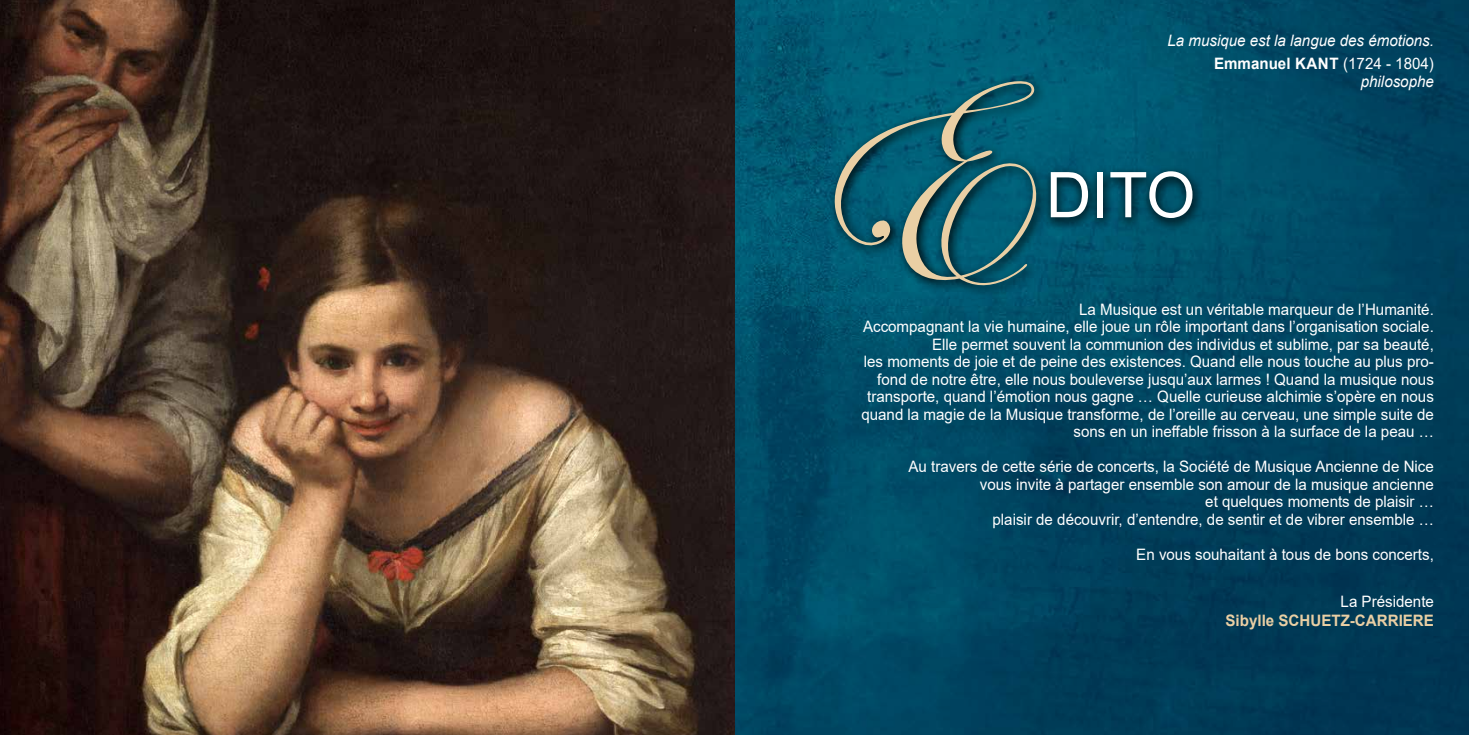
<style>
.page{position:relative;width:1469px;height:735px;background:#fff}
.page>*{position:absolute;margin:0;border:0;box-sizing:border-box;transform-origin:0 0}
.t1{font:63px "Arial";color:#fff}
.t2{font:15.75px/17.5px "Arial";color:#fff;text-align:right;scale:.96 1}
.t3{font:italic 15.75px/22.8px "Arial";color:#fff;text-align:right;scale:.96 1}
.t4{font:700 15.75px "Arial";color:#eacfa4;scale:.96 1}
.s1{font-weight:700;font-style:normal}
.s2{font-style:normal}
</style>
<div class="page">
<svg style="left:734px;top:0;width:734px;height:734px;background:#004662"></svg>
<svg style="left:1098px;top:165px;width:105px;height:67px;background:#004559"></svg>
<img style="left:0;top:0;width:734px;height:734px">
<svg style="left:813px;top:71px;width:285px;height:259px;background:#00546b"></svg>
<p class="t3" style="left:1167px;top:30px;width:279px">La musique est la langue des émotions.<br><span class="s1">Emmanuel KANT</span> <span class="s2">(1724 - 1804)</span></p>
<p class="t3" style="left:1360px;top:70px;width:78px">philosophe</p>
<h1 class="t1" style="left:1045px;top:151px;width:151px">DITO</h1>
<p class="t2" style="left:861px;top:300px;width:598px">La Musique est un véritable marqueur de l’Humanité.<br>Accompagnant la vie humaine, elle joue un rôle important dans l’organisation sociale.<br>Elle permet souvent la communion des individus et sublime, par sa beauté,<br>les moments de joie et de peine des existences. Quand elle nous touche au plus pro&shy;fond de notre être, elle nous bouleverse jusqu’aux larmes ! Quand la musique nous transporte, quand l’émotion nous gagne … Quelle curieuse alchimie s’opère en nous quand la magie de la Musique transforme, de l’oreille au cerveau, une simple suite de sons en un ineffable frisson à la surface de la peau …</p>
<p class="t2" style="left:908px;top:457px;width:549px">Au travers de cette série de concerts, la Société de Musique Ancienne de Nice vous invite à partager ensemble son amour de la musique ancienne<br>et quelques moments de plaisir …<br>plaisir de découvrir, d’entendre, de sentir et de vibrer ensemble …</p>
<p class="t2" style="left:1136px;top:545px;width:311px">En vous souhaitant à tous de bons concerts,</p>
<p class="t2" style="left:1340px;top:592px;width:99px">La Présidente</p>
<p class="t4" style="left:1225px;top:609px;width:219px">Sibylle SCHUETZ-CARRIERE</p>
</div>
